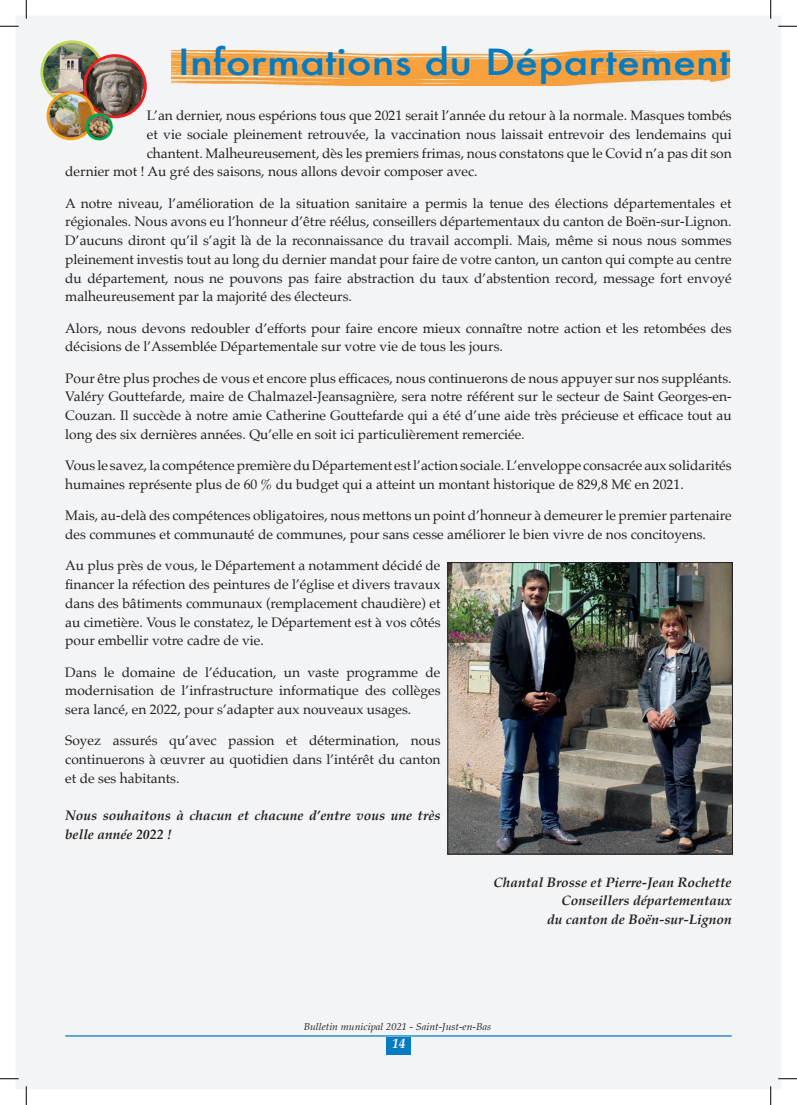
<style>
.page{position:relative;width:797px;height:1105px;background:#fff}
.page>*{position:absolute;margin:0;border:0;box-sizing:border-box;transform-origin:0 0}
.t1{font:500 35px "Futura";color:#057cc2;scale:1.19 1}
.t2{font:13.75px/18.8px "Palatino";color:#231f20;text-align:justify}
.t3{font:italic 700 13.75px/18.8px "Palatino";color:#231f20}
.t4{font:italic 700 13.75px "Palatino";color:#fff;scale:.96 1}
.t5{font:italic 10px "Palatino";color:#231f20;scale:1.05 1}
</style>
<div class="page">
<div style="left:16px;top:16px;width:765px;height:1073px;background:#f2f4f5"></div>
<hr style="left:65px;top:1035px;width:666px;height:1px;background:#057cc2">
<div style="left:386px;top:1037px;width:25px;height:17px;background:#057cc2"></div>
<img style="left:42px;top:42px;width:61px;height:61px;border-radius:31px">
<div style="left:40px;top:40px;width:64px;height:64px;border:3px solid #bed859;border-radius:50%"></div>
<img style="left:84px;top:56px;width:61px;height:61px;border-radius:31px">
<div style="left:83px;top:54px;width:64px;height:64px;border:3px solid #ee1d23;border-radius:50%"></div>
<img style="left:48px;top:93px;width:46px;height:46px;border-radius:23px">
<div style="left:47px;top:91px;width:48px;height:49px;border:3px solid #f89e1c;border-radius:50%"></div>
<img style="left:87px;top:114px;width:24px;height:25px;border-radius:12px">
<div style="left:86px;top:113px;width:27px;height:27px;border:3px solid #00a94d;border-radius:50%"></div>
<img style="left:449px;top:564px;width:281px;height:288px">
<div style="left:447px;top:562px;width:285px;height:292px;border:1px solid #231f20"></div>
<img style="left:172px;top:50px;width:558px;height:36px">
<svg style="left:0;top:25px;width:19px;height:2px"></svg>
<svg style="left:778px;top:25px;width:19px;height:2px"></svg>
<svg style="left:0;top:1078px;width:19px;height:1px"></svg>
<svg style="left:778px;top:1078px;width:19px;height:1px"></svg>
<svg style="left:25px;top:0;width:2px;height:19px"></svg>
<svg style="left:25px;top:1086px;width:2px;height:19px"></svg>
<svg style="left:770px;top:0;width:1px;height:19px"></svg>
<svg style="left:770px;top:1086px;width:1px;height:19px"></svg>
<h1 class="t1" style="left:178px;top:38px;width:466px">Informations du Département</h1>
<p class="t2" style="left:147px;top:106px;width:586px">L’an dernier, nous espérions tous que 2021 serait l’année du retour à la normale. Masques tombés</p>
<p class="t2" style="left:147px;top:125px;width:586px">et vie sociale pleinement retrouvée, la vaccination nous laissait entrevoir des lendemains qui</p>
<p class="t2" style="left:147px;top:144px;width:586px">chantent. Malheureusement, dès les premiers frimas, nous constatons que le Covid n’a pas dit son</p>
<p class="t2" style="left:65px;top:162px;width:414px">dernier mot ! Au gré des saisons, nous allons devoir composer avec.</p>
<p class="t2" style="left:65px;top:194px;width:668px">A notre niveau, l’amélioration de la situation sanitaire a permis la tenue des élections départementales et régionales. Nous avons eu l’honneur d’être réélus, conseillers départementaux du canton de Boën-sur-Lignon.<br>D’aucuns diront qu’il s’agit là de la reconnaissance du travail accompli. Mais, même si nous nous sommes pleinement investis tout au long du dernier mandat pour faire de votre canton, un canton qui compte au centre du département, nous ne pouvons pas faire abstraction du taux d’abstention record, message fort envoyé malheureusement par la majorité des électeurs.</p>
<p class="t2" style="left:65px;top:319px;width:668px">Alors, nous devons redoubler d’efforts pour faire encore mieux connaître notre action et les retombées des décisions de l’Assemblée Départementale sur votre vie de tous les jours.</p>
<p class="t2" style="left:65px;top:369px;width:668px">Pour être plus proches de vous et encore plus efficaces, nous continuerons de nous appuyer sur nos suppléants.<br>Valéry Gouttefarde, maire de Chalmazel-Jeansagnière, sera notre référent sur le secteur de Saint Georges-en-Couzan. Il succède à notre amie Catherine Gouttefarde qui a été d’une aide très précieuse et efficace tout au long des six dernières années. Qu’elle en soit ici particulièrement remerciée.</p>
<p class="t2" style="left:65px;top:456px;width:668px">Vous le savez, la compétence première du Département est l’action sociale. L’enveloppe consacrée aux solidarités humaines représente plus de 60 % du budget qui a atteint un montant historique de 829,8 M€ en 2021.</p>
<p class="t2" style="left:65px;top:506px;width:668px">Mais, au-delà des compétences obligatoires, nous mettons un point d’honneur à demeurer le premier partenaire des communes et communauté de communes, pour sans cesse améliorer le bien vivre de nos concitoyens.</p>
<p class="t2" style="left:65px;top:556px;width:377px">Au plus près de vous, le Département a notamment décidé de financer la réfection des peintures de l’église et divers travaux dans des bâtiments communaux (remplacement chaudière) et au cimetière. Vous le constatez, le Département est à vos côtés pour embellir votre cadre de vie.</p>
<p class="t2" style="left:65px;top:662px;width:377px">Dans le domaine de l’éducation, un vaste programme de modernisation de l’infrastructure informatique des collèges sera lancé, en 2022, pour s’adapter aux nouveaux usages.</p>
<p class="t2" style="left:65px;top:731px;width:377px">Soyez assurés qu’avec passion et détermination, nous continuerons à œuvrer au quotidien dans l’intérêt du canton et de ses habitants.</p>
<p class="t3" style="left:65px;top:806px;width:377px">Nous souhaitons à chacun et chacune d’entre vous une très belle année 2022 !</p>
<p class="t3" style="left:493px;top:872px;width:240px;text-align:right">Chantal Brosse et Pierre-Jean Rochette<br>Conseillers départementaux<br>du canton de Boën-sur-Lignon</p>
<p class="t5" style="left:304px;top:1018px;width:180px">Bulletin municipal 2021 - Saint-Just-en-Bas</p>
<p class="t4" style="left:392px;top:1032px;width:15px">14</p>
</div>
